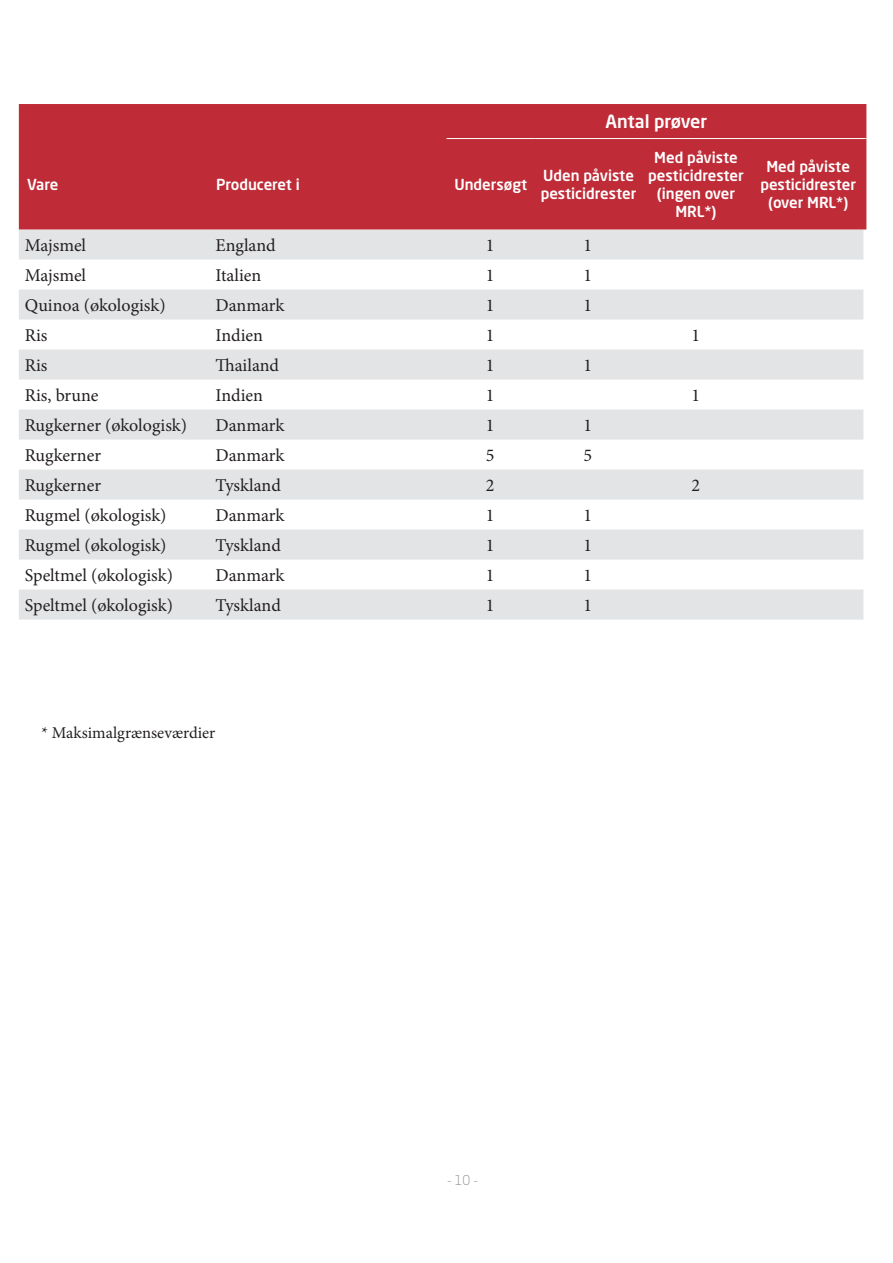
<style>
.page{position:relative;width:893px;height:1263px;background:#fff}
.page>*{position:absolute;margin:0;border:0;box-sizing:border-box;transform-origin:0 0}
.Brødtekst{font:18px "Minion Pro";letter-spacing:-.005em;color:#231f20}
.t1{font:500 18px "Neo Sans Std";color:#fff}
.Brødtekst-2{font:16.5px "Minion Pro";color:#231f20}
.t2{font:500 15px/18px "Neo Sans Std";color:#fff;text-align:center}
.t3{font:300 13.5px "Neo Sans Std";color:#87898c}
</style>
<div class="page">
<svg style="left:19px;top:230px;width:844px;height:390px;fill:#e3e4e6"></svg>
<div style="left:19px;top:104px;width:847px;height:125px;background:#bf2b37"></div>
<hr style="left:446px;top:138px;width:89px;height:1px;background:#fff">
<hr style="left:535px;top:138px;width:107px;height:1px;background:#fff">
<hr style="left:642px;top:138px;width:108px;height:1px;background:#fff">
<hr style="left:750px;top:138px;width:116px;height:1px;background:#fff">
<p class="t2" style="left:27px;top:175px;width:33px">Vare</p>
<p class="t2" style="left:216px;top:175px;width:85px">Produceret i</p>
<p class="t2" style="left:454px;top:175px;width:74px">Undersøgt</p>
<p class="t1" style="left:606px;top:110px;width:103px">Antal prøver</p>
<p class="t2" style="left:543px;top:166px;width:92px">Uden påviste</p>
<p class="t2" style="left:541px;top:184px;width:97px">pesticidrester</p>
<p class="t2" style="left:654px;top:148px;width:85px">Med påviste</p>
<p class="t2" style="left:648px;top:166px;width:97px">pesticidrester</p>
<p class="t2" style="left:657px;top:184px;width:80px">(ingen over<br>MRL*)</p>
<p class="Brødtekst" style="left:25px;top:233px;width:63px">Majsmel</p>
<p class="Brødtekst" style="left:216px;top:233px;width:62px">England</p>
<p class="Brødtekst" style="left:486px;top:233px;width:10px">1</p>
<p class="Brødtekst" style="left:583px;top:233px;width:10px">1</p>
<p class="Brødtekst" style="left:25px;top:263px;width:63px">Majsmel</p>
<p class="Brødtekst" style="left:216px;top:263px;width:47px">Italien</p>
<p class="Brødtekst" style="left:486px;top:263px;width:10px">1</p>
<p class="Brødtekst" style="left:583px;top:263px;width:10px">1</p>
<p class="Brødtekst" style="left:25px;top:293px;width:142px">Quinoa (økologisk)</p>
<p class="Brødtekst" style="left:216px;top:293px;width:70px">Danmark</p>
<p class="Brødtekst" style="left:486px;top:293px;width:10px">1</p>
<p class="Brødtekst" style="left:583px;top:293px;width:10px">1</p>
<p class="Brødtekst" style="left:25px;top:323px;width:24px">Ris</p>
<p class="Brødtekst" style="left:216px;top:323px;width:49px">Indien</p>
<p class="Brødtekst" style="left:486px;top:323px;width:10px">1</p>
<p class="Brødtekst" style="left:691px;top:323px;width:10px">1</p>
<p class="Brødtekst" style="left:25px;top:353px;width:24px">Ris</p>
<p class="Brødtekst" style="left:216px;top:353px;width:65px">Thailand</p>
<p class="Brødtekst" style="left:486px;top:353px;width:10px">1</p>
<p class="Brødtekst" style="left:583px;top:353px;width:10px">1</p>
<p class="Brødtekst" style="left:25px;top:383px;width:75px">Ris, brune</p>
<p class="Brødtekst" style="left:216px;top:383px;width:49px">Indien</p>
<p class="Brødtekst" style="left:486px;top:383px;width:10px">1</p>
<p class="Brødtekst" style="left:691px;top:383px;width:10px">1</p>
<p class="Brødtekst" style="left:25px;top:413px;width:164px">Rugkerner (økologisk)</p>
<p class="Brødtekst" style="left:216px;top:413px;width:70px">Danmark</p>
<p class="Brødtekst" style="left:486px;top:413px;width:10px">1</p>
<p class="Brødtekst" style="left:583px;top:413px;width:10px">1</p>
<p class="Brødtekst" style="left:25px;top:443px;width:78px">Rugkerner</p>
<p class="Brødtekst" style="left:216px;top:443px;width:70px">Danmark</p>
<p class="Brødtekst" style="left:486px;top:443px;width:10px">5</p>
<p class="Brødtekst" style="left:583px;top:443px;width:10px">5</p>
<p class="Brødtekst" style="left:25px;top:473px;width:78px">Rugkerner</p>
<p class="Brødtekst" style="left:216px;top:473px;width:67px">Tyskland</p>
<p class="Brødtekst" style="left:486px;top:473px;width:10px">2</p>
<p class="Brødtekst" style="left:691px;top:473px;width:10px">2</p>
<p class="Brødtekst" style="left:25px;top:503px;width:143px">Rugmel (økologisk)</p>
<p class="Brødtekst" style="left:216px;top:503px;width:70px">Danmark</p>
<p class="Brødtekst" style="left:486px;top:503px;width:10px">1</p>
<p class="Brødtekst" style="left:583px;top:503px;width:10px">1</p>
<p class="Brødtekst" style="left:25px;top:533px;width:143px">Rugmel (økologisk)</p>
<p class="Brødtekst" style="left:216px;top:533px;width:67px">Tyskland</p>
<p class="Brødtekst" style="left:486px;top:533px;width:10px">1</p>
<p class="Brødtekst" style="left:583px;top:533px;width:10px">1</p>
<p class="Brødtekst" style="left:25px;top:563px;width:150px">Speltmel (økologisk)</p>
<p class="Brødtekst" style="left:216px;top:563px;width:70px">Danmark</p>
<p class="Brødtekst" style="left:486px;top:563px;width:10px">1</p>
<p class="Brødtekst" style="left:583px;top:563px;width:10px">1</p>
<p class="Brødtekst" style="left:25px;top:593px;width:150px">Speltmel (økologisk)</p>
<p class="Brødtekst" style="left:216px;top:593px;width:67px">Tyskland</p>
<p class="Brødtekst" style="left:486px;top:593px;width:10px">1</p>
<p class="Brødtekst" style="left:583px;top:593px;width:10px">1</p>
<p class="t2" style="left:766px;top:157px;width:85px">Med påviste</p>
<p class="t2" style="left:760px;top:175px;width:97px">pesticidrester</p>
<p class="t2" style="left:768px;top:193px;width:82px">(over MRL*)</p>
<p class="Brødtekst-2" style="left:41px;top:721px;width:175px">* Maksimalgrænseværdier</p>
<p class="t3" style="left:447px;top:1172px;width:32px">- 10 -</p>
</div>
